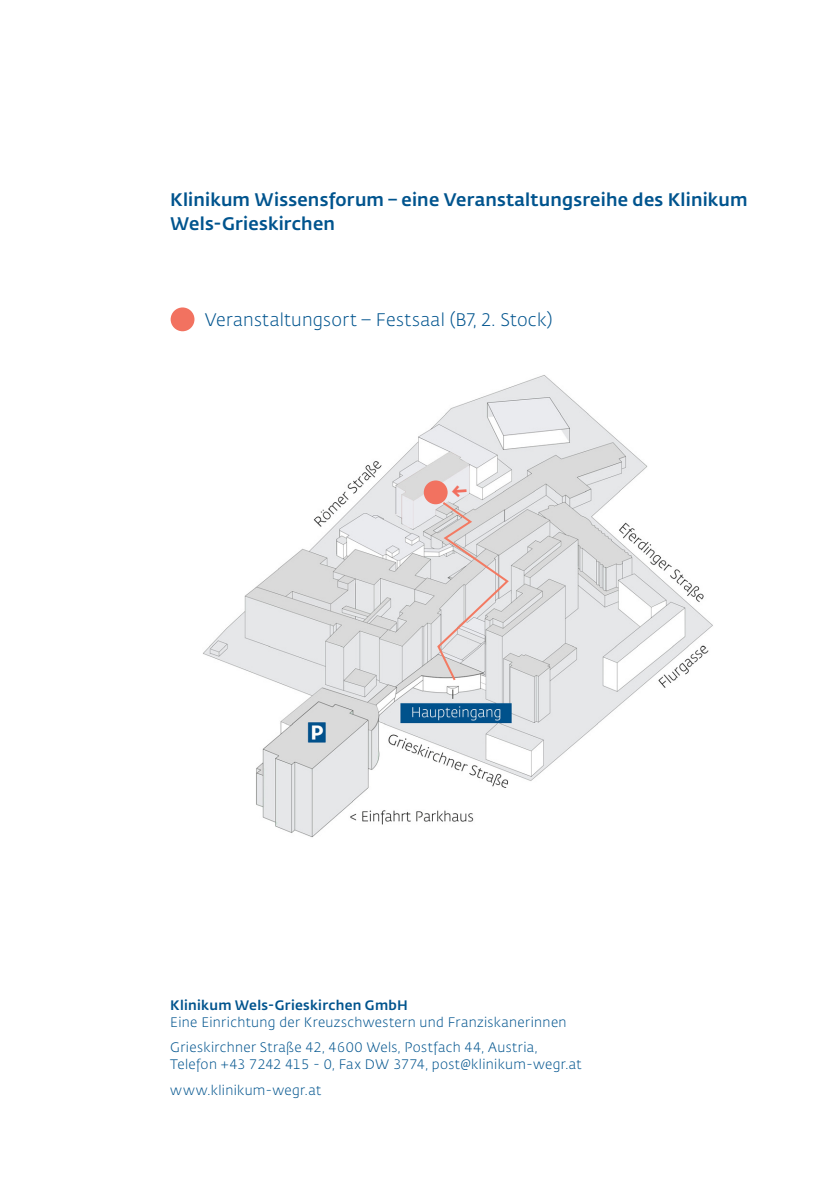
<style>
.page{position:relative;width:840px;height:1191px;background:#fff}
.page>*{position:absolute;margin:0;border:0;box-sizing:border-box;transform-origin:0 0}
.Kern_Fliesstext_Dunk{font:500 18px/24px "Fedra Sans Std";letter-spacing:.015em;color:#00548e}
.Kern_Fliesstext_Dunk-2{font:300 18px "Fedra Sans Std";letter-spacing:.015em;color:#00548e}
.t1{font:300 13.6px/25.4px "Fedra Sans Std";letter-spacing:.025em;color:#00548e}
.t2{font:500 13.6px "Fedra Sans Std";letter-spacing:.02em;color:#00548e}
</style>
<div class="page">
<img style="left:203px;top:375px;width:510px;height:462px">
<div style="left:170px;top:307px;width:24px;height:24px;background:#f27260;border-radius:50%"></div>
<div style="left:423px;top:480px;width:24px;height:24px;background:#f27260;border-radius:50%"></div>
<svg style="left:436px;top:485px;width:74px;height:197px;background:#ded9d9"></svg>
<p class="Kern_Fliesstext_Dunk" style="left:170px;top:188px;width:578px">Klinikum Wissensforum – eine Veranstaltungsreihe des Klinikum<br>Wels-Grieskirchen</p>
<p class="Kern_Fliesstext_Dunk-2" style="left:205px;top:309px;width:349px">Veranstaltungsort – Festsaal (B7, 2. Stock)</p>
<p class="t2" style="left:170px;top:997px;width:239px">Klinikum Wels-Grieskirchen GmbH</p>
<p class="t1" style="left:170px;top:1010px;width:397px">Eine Einrichtung der Kreuzschwestern und Franziskanerinnen<br>Grieskirchner Straße 42, 4600 Wels, Postfach 44, Austria,</p>
<p class="t1" style="left:170px;top:1052px;width:412px">Telefon +43 7242 415 - 0, Fax DW 3774, post@klinikum-wegr.at www.klinikum-wegr.at</p>
</div>
